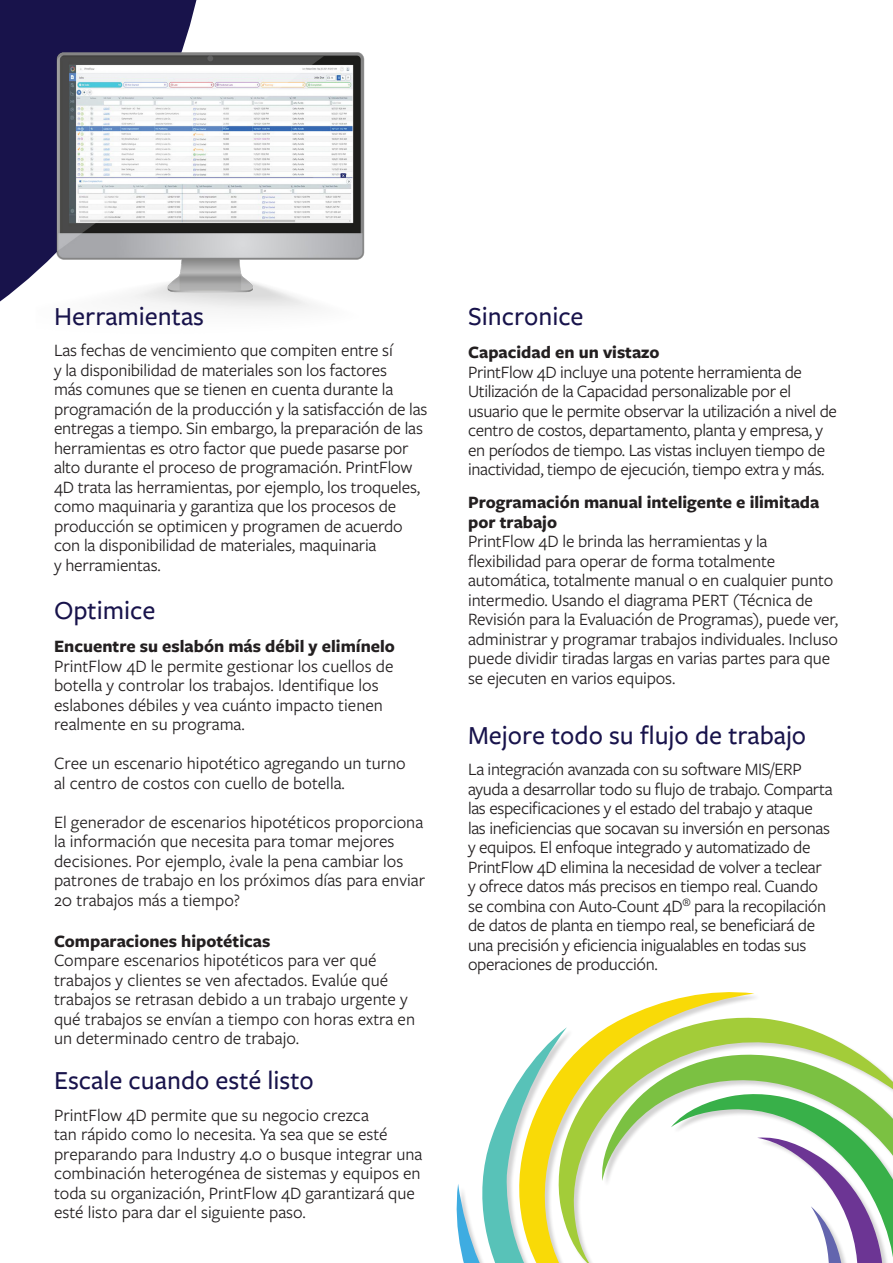
<style>
.page{position:relative;width:893px;height:1263px;background:#fff}
.page>*{position:absolute;margin:0;border:0;box-sizing:border-box;transform-origin:0 0}
.ALT_INSIDE_HEADLIN{font:500 27px "Freight Sans Pro";color:#18134b}
.t1{font:18px/19.5px "Freight Sans Pro";letter-spacing:-.01em;color:#231f20}
.t2{font:700 18px/19.5px "Freight Sans Pro";color:#231f20}
</style>
<div class="page">
<div style="left:0;top:0;width:197px;height:302px;background:#18134b"></div>
<img style="left:29px;top:30px;width:336px;height:281px">
<svg style="left:754px;top:1018px;width:104px;height:35px"></svg>
<svg style="left:754px;top:1053px;width:139px;height:34px"></svg>
<svg style="left:515px;top:992px;width:239px;height:95px"></svg>
<svg style="left:456px;top:1087px;width:437px;height:176px"></svg>
<p class="ALT_INSIDE_HEADLIN" style="left:54px;top:298px;width:152px">Herramientas</p>
<p class="t1" style="left:54px;top:340px;width:375px">Las fechas de vencimiento que compiten entre sí<br>y la disponibilidad de materiales son los factores<br>más comunes que se tienen en cuenta durante la programación de la producción y la satisfacción de las entregas a tiempo. Sin embargo, la preparación de las herramientas es otro factor que puede pasarse por alto durante el proceso de programación. PrintFlow 4D trata las herramientas, por ejemplo, los troqueles, como maquinaria y garantiza que los procesos de producción se optimicen y programen de acuerdo con la disponibilidad de materiales, maquinaria<br>y herramientas.</p>
<p class="ALT_INSIDE_HEADLIN" style="left:54px;top:592px;width:103px">Optimice</p>
<p class="t2" style="left:54px;top:636px;width:342px">Encuentre su eslabón más débil y elimínelo</p>
<p class="t1" style="left:54px;top:655px;width:341px">PrintFlow 4D le permite gestionar los cuellos de botella y controlar los trabajos. Identifique los eslabones débiles y vea cuánto impacto tienen realmente en su programa.</p>
<p class="t1" style="left:54px;top:753px;width:353px">Cree un escenario hipotético agregando un turno al centro de costos con cuello de botella.</p>
<p class="t1" style="left:54px;top:811px;width:373px">El generador de escenarios hipotéticos proporciona la información que necesita para tomar mejores decisiones. Por ejemplo, ¿vale la pena cambiar los patrones de trabajo en los próximos días para enviar 20 trabajos más a tiempo?</p>
<p class="t2" style="left:54px;top:930px;width:218px">Comparaciones hipotéticas</p>
<p class="t1" style="left:54px;top:950px;width:363px">Compare escenarios hipotéticos para ver qué trabajos y clientes se ven afectados. Evalúe qué trabajos se retrasan debido a un trabajo urgente y qué trabajos se envían a tiempo con horas extra en un determinado centro de trabajo.</p>
<p class="ALT_INSIDE_HEADLIN" style="left:54px;top:1062px;width:261px">Escale cuando esté listo</p>
<p class="t1" style="left:54px;top:1104px;width:370px">PrintFlow 4D permite que su negocio crezca<br>tan rápido como lo necesita. Ya sea que se esté preparando para Industry 4.0 o busque integrar una combinación heterogénea de sistemas y equipos en toda su organización, PrintFlow 4D garantizará que esté listo para dar el siguiente paso.</p>
<p class="ALT_INSIDE_HEADLIN" style="left:468px;top:298px;width:117px">Sincronice</p>
<p class="t2" style="left:468px;top:342px;width:193px">Capacidad en un vistazo</p>
<p class="t1" style="left:468px;top:361px;width:370px">PrintFlow 4D incluye una potente herramienta de Utilización de la Capacidad personalizable por el usuario que le permite observar la utilización a nivel de centro de costos, departamento, planta y empresa, y en períodos de tiempo. Las vistas incluyen tiempo de inactividad, tiempo de ejecución, tiempo extra y más.</p>
<p class="t2" style="left:468px;top:492px;width:353px">Programación manual inteligente e ilimitada por trabajo</p>
<p class="t1" style="left:468px;top:531px;width:371px">PrintFlow 4D le brinda las herramientas y la flexibilidad para operar de forma totalmente automática, totalmente manual o en cualquier punto intermedio. Usando el diagrama PERT (Técnica de Revisión para la Evaluación de Programas), puede ver, administrar y programar trabajos individuales. Incluso puede dividir tiradas largas en varias partes para que se ejecuten en varios equipos.</p>
<p class="ALT_INSIDE_HEADLIN" style="left:468px;top:717px;width:340px">Mejore todo su flujo de trabajo</p>
<p class="t1" style="left:468px;top:759px;width:366px">La integración avanzada con su software MIS/ERP ayuda a desarrollar todo su flujo de trabajo. Comparta las especificaciones y el estado del trabajo y ataque las ineficiencias que socavan su inversión en personas y equipos. El enfoque integrado y automatizado de PrintFlow 4D elimina la necesidad de volver a teclear y ofrece datos más precisos en tiempo real. Cuando se combina con Auto-Count 4D<sup>®</sup> para la recopilación de datos de planta en tiempo real, se beneficiará de una precisión y eficiencia inigualables en todas sus operaciones de producción.</p>
</div>
